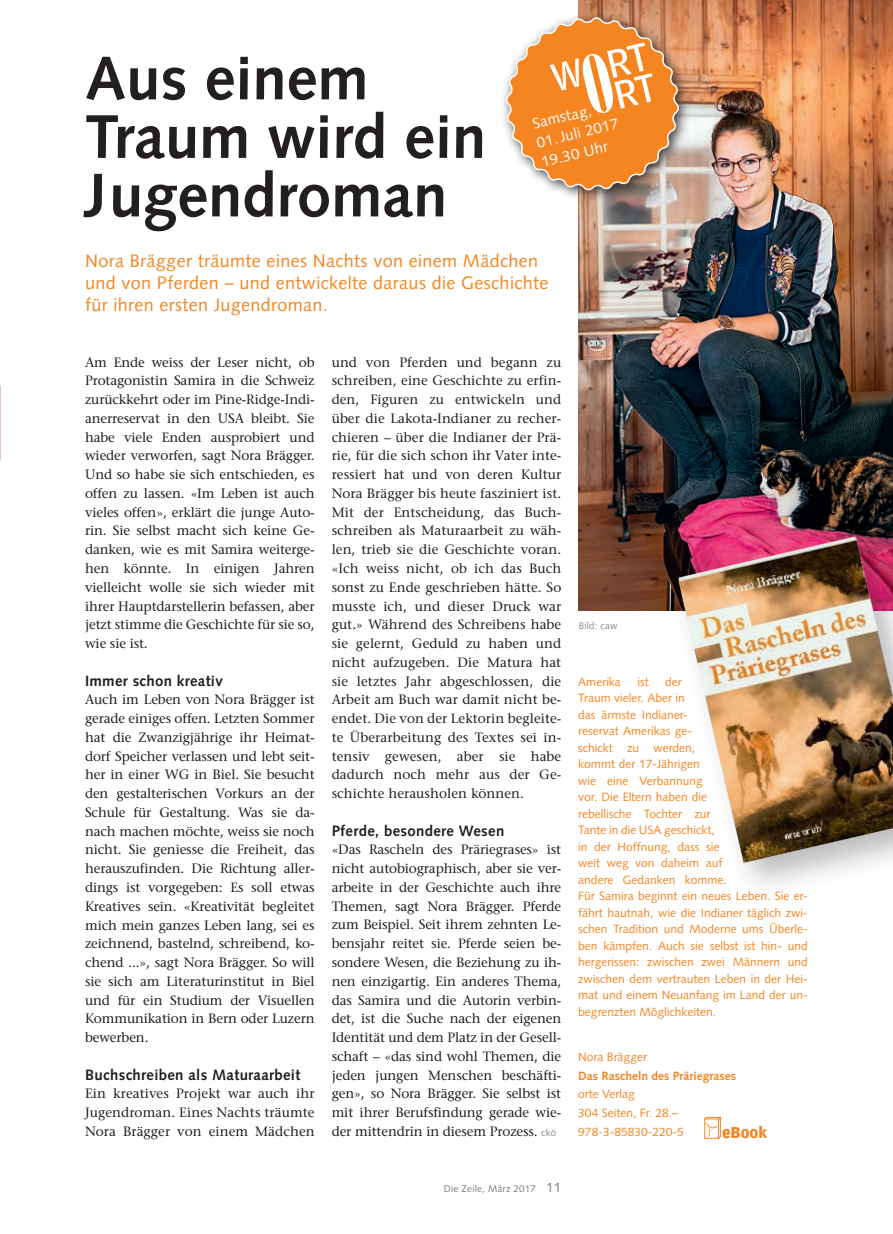
<style>
.page{position:relative;width:893px;height:1234px;background:#fff}
.page>*{position:absolute;margin:0;border:0;box-sizing:border-box;transform-origin:0 0}
.t1{font:700 61.5px/58.5px "Syntax LT Std";color:#231f20}
.t2{font:18px/21.8px "Syntax LT Std";letter-spacing:.02em;color:#f58520}
.t3{font:700 16.8px "Amplitude";color:#f58520}
.t4{font:700 15px "Syntax LT Std";letter-spacing:.02em;color:#231f20}
.t5{font:15px/19.5px "Syntax LT Std";color:#fff}
.t6{font:500 13.5px/18.8px "Stone Serif Std";letter-spacing:-.01em;color:#231f20;text-align:justify}
.t7{font:12px/16.5px "Syntax LT Std";color:#f58520}
.t8{font:700 12px "Syntax LT Std";color:#f58520}
.t9{font:9.75px "Syntax LT Std";letter-spacing:.02em;color:#7a7c7f}
.t10{font:9.75px "Syntax LT Std";letter-spacing:.02em;color:#8b8b81}
.s1{font-family:"Syntax LT Std";font-weight:400;font-size:9.75px;color:#8b8b81}
.s2{font-size:13.5px}
</style>
<div class="page">
<img style="left:578px;top:0;width:315px;height:610px">
<svg style="left:704px;top:1116px;width:17px;height:22px"></svg>
<div style="left:668px;top:526px;width:225px;height:374px;background:#231f20;opacity:.3"></div>
<img style="left:678px;top:536px;width:215px;height:327px">
<div style="left:499px;top:10px;width:193px;height:194px;background:#231f20;opacity:.85"></div>
<svg style="left:504px;top:15px;width:177px;height:177px"></svg>
<h1 class="t1" style="left:85px;top:49px;width:403px">Aus einem<br>Traum wird ein<br>Jugendroman</h1>
<p class="t5" style="left:530px;top:115px;width:86px;rotate:-14deg">Samstag,<br>01.Juli 2017<br>19.30 Uhr</p>
<h2 class="t2" style="left:85px;top:250px;width:465px">Nora Brägger träumte eines Nachts von einem Mädchen und von Pferden – und entwickelte daraus die Geschichte für ihren ersten Jugendroman.</h2>
<p class="t6" style="left:85px;top:352px;width:231px">Am Ende weiss der Leser nicht, ob Protagonistin Samira in die Schweiz zurückkehrt oder im Pine-Ridge-Indi&shy;anerreservat in den USA bleibt. Sie habe viele Enden ausprobiert und wieder verworfen, sagt Nora Brägger.<br>Und so habe sie sich entschieden, es offen zu lassen. «Im Leben ist auch vieles offen», erklärt die junge Auto&shy;rin. Sie selbst macht sich keine Ge&shy;danken, wie es mit Samira weiterge&shy;hen könnte. In einigen Jahren vielleicht wolle sie sich wieder mit ihrer Hauptdarstellerin befassen, aber jetzt stimme die Geschichte für sie so, wie sie ist.</p>
<p class="t4" style="left:85px;top:671px;width:139px">Immer schon kreativ</p>
<p class="t6" style="left:85px;top:690px;width:231px">Auch im Leben von Nora Brägger ist gerade einiges offen. Letzten Sommer hat die Zwanzigjährige ihr Heimat&shy;dorf Speicher verlassen und lebt seit&shy;her in einer WG in Biel. Sie besucht den gestalterischen Vorkurs an der Schule für Gestaltung. Was sie da&shy;nach machen möchte, weiss sie noch nicht. Sie geniesse die Freiheit, das herauszufinden. Die Richtung aller&shy;dings ist vorgegeben: Es soll etwas Kreatives sein. «Kreativität begleitet mich mein ganzes Leben lang, sei es zeichnend, bastelnd, schreibend, ko&shy;chend ...», sagt Nora Brägger. So will sie sich am Literaturinstitut in Biel und für ein Studium der Visuellen Kommunikation in Bern oder Luzern bewerben.</p>
<p class="t4" style="left:85px;top:1065px;width:217px">Buchschreiben als Maturaarbeit</p>
<p class="t6" style="left:85px;top:1083px;width:231px">Ein kreatives Projekt war auch ihr Jugendroman. Eines Nachts träumte Nora Brägger von einem Mädchen</p>
<p class="t6" style="left:332px;top:352px;width:231px">und von Pferden und begann zu schreiben, eine Geschichte zu erfin&shy;den, Figuren zu entwickeln und über die Lakota-Indianer zu recher&shy;chieren – über die Indianer der Prä&shy;rie, für die sich schon ihr Vater inte&shy;ressiert hat und von deren Kultur Nora Brägger bis heute fasziniert ist.<br>Mit der Entscheidung, das Buch&shy;schreiben als Maturaarbeit zu wäh&shy;len, trieb sie die Geschichte voran. «Ich weiss nicht, ob ich das Buch sonst zu Ende geschrieben hätte. So musste ich, und dieser Druck war gut.» Während des Schreibens habe sie gelernt, Geduld zu haben und nicht aufzugeben. Die Matura hat sie letztes Jahr abgeschlossen, die Arbeit am Buch war damit nicht be&shy;endet. Die von der Lektorin begleite&shy;te Überarbeitung des Textes sei in&shy;tensiv gewesen, aber sie habe dadurch noch mehr aus der Ge&shy;schichte herausholen können.</p>
<p class="t4" style="left:332px;top:821px;width:174px">Pferde, besondere Wesen</p>
<p class="t6" style="left:332px;top:840px;width:231px">«Das Rascheln des Präriegrases» ist nicht autobiographisch, aber sie ver&shy;arbeite in der Geschichte auch ihre Themen, sagt Nora Brägger. Pferde zum Beispiel. Seit ihrem zehnten Le&shy;bensjahr reitet sie. Pferde seien be&shy;sondere Wesen, die Beziehung zu ih&shy;nen einzigartig. Ein anderes Thema, das Samira und die Autorin verbin&shy;det, ist die Suche nach der eigenen Identität und dem Platz in der Gesell&shy;schaft – «das sind wohl Themen, die jeden jungen Menschen beschäfti&shy;gen», so Nora Brägger. Sie selbst ist mit ihrer Berufsfindung gerade wie&shy;der mittendrin in diesem Prozess. <span class="s1">ckö</span></p>
<p class="t10" style="left:579px;top:620px;width:40px">Bild: caw</p>
<p class="t7" style="left:578px;top:673px;width:44px">Amerika</p>
<p class="t7" style="left:637px;top:673px;width:13px">ist</p>
<p class="t7" style="left:578px;top:673px;width:231px;text-indent:87px">der<br>Traum vieler. Aber in<br>das ärmste Indianer-<br>reservat Amerikas ge-<br>schickt zu werden,<br>kommt der 17-Jährigen<br>wie eine Verbannung<br>vor. Die Eltern haben die<br>rebellische Tochter zur<br>Tante in die USA geschickt,<br>in der Hoffnung, dass sie<br>weit weg von daheim auf<br>andere Gedanken komme.<br>Für Samira beginnt ein neues Leben. Sie er&shy;fährt hautnah, wie die Indianer täglich zwi&shy;schen Tradition und Moderne ums Überle&shy;ben kämpfen. Auch sie selbst ist hin- und hergerissen: zwischen zwei Männern und zwischen dem vertrauten Leben in der Hei&shy;mat und einem Neuanfang im Land der un&shy;begrenzten Möglichkeiten.</p>
<p class="t7" style="left:578px;top:1048px;width:70px">Nora Brägger</p>
<p class="t8" style="left:578px;top:1068px;width:159px">Das Rascheln des Präriegrases</p>
<p class="t7" style="left:578px;top:1084px;width:107px;line-height:18.8px">orte Verlag<br>304 Seiten, Fr. 28.–<br>978-3-85830-220-5</p>
<p class="t3" style="left:722px;top:1123px;width:47px">eBook</p>
<p class="t9" style="left:444px;top:1182px;width:119px">Die Zeile, März 2017 <span class="s2">11</span></p>
</div>
